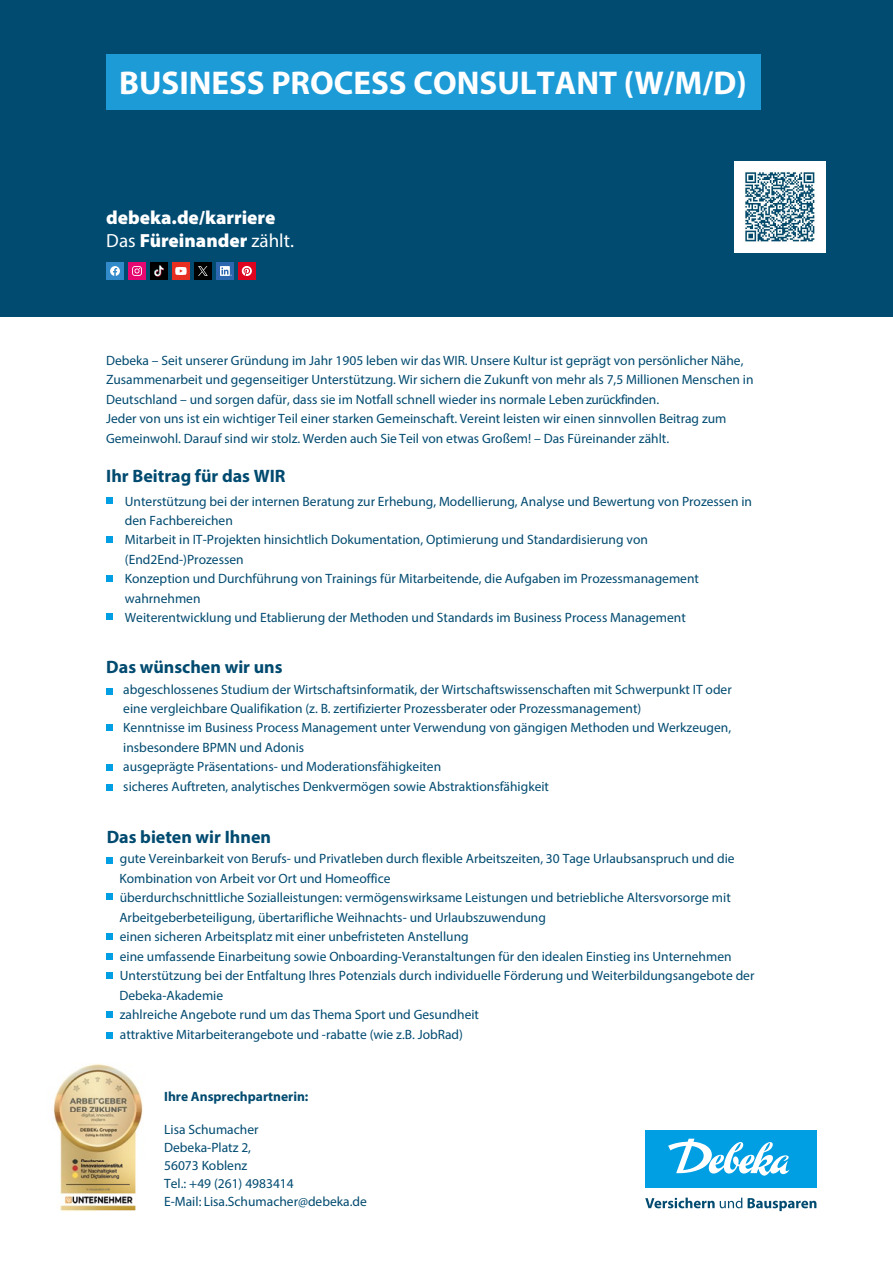
<style>
.page{position:relative;width:893px;height:1263px;background:#fff}
.page>*{position:absolute;margin:0;border:0;box-sizing:border-box;transform-origin:0 0}
.t1{font:700 33px "Myriad Pro";color:#fff}
.t2{font:900 19.05px/23px "Myriad Pro";color:#fff}
.t3{font:700 18px "Myriad Pro";color:#014a70}
.t4{font:13.5px/19.5px "Myriad Pro";color:#014a70}
.t5{font:700 13.5px "Myriad Pro";color:#014a70}
.s1{font-weight:400}
</style>
<div class="page">
<div style="left:0;top:0;width:893px;height:317px;background:#014a70"></div>
<svg style="left:645px;top:1197px;width:171px;height:14px"></svg>
<div style="left:645px;top:1130px;width:171px;height:57px;background:#009ee3"></div>
<svg style="left:668px;top:1139px;width:121px;height:36px"></svg>
<div style="left:106px;top:497px;width:7px;height:7px;background:#009ee3"></div>
<div style="left:106px;top:536px;width:7px;height:7px;background:#009ee3"></div>
<div style="left:106px;top:688px;width:7px;height:6px;background:#009ee3"></div>
<div style="left:106px;top:893px;width:7px;height:7px;background:#009ee3"></div>
<div style="left:106px;top:933px;width:7px;height:7px;background:#009ee3"></div>
<div style="left:106px;top:953px;width:7px;height:7px;background:#009ee3"></div>
<div style="left:106px;top:972px;width:7px;height:7px;background:#009ee3"></div>
<div style="left:106px;top:1011px;width:7px;height:7px;background:#009ee3"></div>
<div style="left:106px;top:1032px;width:7px;height:7px;background:#009ee3"></div>
<div style="left:194px;top:262px;width:18px;height:18px;background:#000"></div>
<svg style="left:198px;top:266px;width:10px;height:10px"></svg>
<div style="left:106px;top:262px;width:18px;height:18px;background:#318ac9"></div>
<svg style="left:110px;top:266px;width:10px;height:10px"></svg>
<div style="left:172px;top:262px;width:18px;height:18px;background:#e62e21"></div>
<svg style="left:175px;top:267px;width:12px;height:8px"></svg>
<div style="left:238px;top:262px;width:18px;height:18px;background:#dd021d"></div>
<svg style="left:242px;top:266px;width:10px;height:10px"></svg>
<div style="left:106px;top:613px;width:7px;height:6px;background:#009ee3"></div>
<div style="left:106px;top:724px;width:7px;height:6px;background:#009ee3"></div>
<img style="left:53px;top:1064px;width:90px;height:148px">
<div style="left:106px;top:857px;width:7px;height:7px;background:#009ee3"></div>
<div style="left:106px;top:54px;width:655px;height:56px;background:#1d9bd7"></div>
<div style="left:106px;top:575px;width:7px;height:7px;background:#009ee3"></div>
<div style="left:106px;top:764px;width:7px;height:7px;background:#009ee3"></div>
<div style="left:128px;top:262px;width:18px;height:18px;background:#e60770"></div>
<svg style="left:132px;top:266px;width:10px;height:10px"></svg>
<div style="left:150px;top:262px;width:18px;height:18px;background:#000"></div>
<svg style="left:154px;top:265px;width:10px;height:12px"></svg>
<div style="left:216px;top:262px;width:18px;height:18px;background:#2c67b0"></div>
<svg style="left:220px;top:266px;width:12px;height:10px"></svg>
<div style="left:106px;top:784px;width:7px;height:6px;background:#009ee3"></div>
<img style="left:734px;top:161px;width:91px;height:91px">
<h1 class="t1" style="left:119px;top:61px;width:629px">BUSINESS PROCESS CONSULTANT (W/M/D)</h1>
<h2 class="t2" style="left:106px;top:205px;width:189px">debeka.de/karriere<br><span class="s1">Das</span> Füreinander <span class="s1">zählt.</span></h2>
<p class="t4" style="left:106px;top:350px;width:649px">Debeka – Seit unserer Gründung im Jahr 1905 leben wir das WIR. Unsere Kultur ist geprägt von persönlicher Nähe, Zusammenarbeit und gegenseitiger Unterstützung. Wir sichern die Zukunft von mehr als 7,5 Millionen Menschen in Deutschland – und sorgen dafür, dass sie im Notfall schnell wieder ins normale Leben zurückfinden.<br>Jeder von uns ist ein wichtiger Teil einer starken Gemeinschaft. Vereint leisten wir einen sinnvollen Beitrag zum Gemeinwohl. Darauf sind wir stolz. Werden auch Sie Teil von etwas Großem! – Das Füreinander zählt.</p>
<h3 class="t3" style="left:106px;top:464px;width:181px">Ihr Beitrag für das WIR</h3>
<p class="t4" style="left:125px;top:491px;width:629px">Unterstützung bei der internen Beratung zur Erhebung, Modellierung, Analyse und Bewertung von Prozessen in den Fachbereichen<br>Mitarbeit in IT-Projekten hinsichtlich Dokumentation, Optimierung und Standardisierung von (End2End-)Prozessen<br>Konzeption und Durchführung von Trainings für Mitarbeitende, die Aufgaben im Prozessmanagement wahrnehmen<br>Weiterentwicklung und Etablierung der Methoden und Standards im Business Process Management</p>
<h3 class="t3" style="left:106px;top:655px;width:178px">Das wünschen wir uns</h3>
<p class="t4" style="left:123px;top:679px;width:610px">abgeschlossenes Studium der Wirtschaftsinformatik, der Wirtschaftswissenschaften mit Schwerpunkt IT oder eine vergleichbare Qualifikation (z. B. zertifizierter Prozessberater oder Prozessmanagement)<br>Kenntnisse im Business Process Management unter Verwendung von gängigen Methoden und Werkzeugen, insbesondere BPMN und Adonis<br>ausgeprägte Präsentations- und Moderationsfähigkeiten<br>sicheres Auftreten, analytisches Denkvermögen sowie Abstraktionsfähigkeit</p>
<h3 class="t3" style="left:107px;top:825px;width:166px">Das bieten wir Ihnen</h3>
<p class="t4" style="left:119px;top:848px;width:637px">gute Vereinbarkeit von Berufs- und Privatleben durch flexible Arbeitszeiten, 30 Tage Urlaubsanspruch und die Kombination von Arbeit vor Ort und Homeoffice<br>überdurchschnittliche Sozialleistungen: vermögenswirksame Leistungen und betriebliche Altersvorsorge mit Arbeitgeberbeteiligung, übertarifliche Weihnachts- und Urlaubszuwendung<br>einen sicheren Arbeitsplatz mit einer unbefristeten Anstellung<br>eine umfassende Einarbeitung sowie Onboarding-Veranstaltungen für den idealen Einstieg ins Unternehmen Unterstützung bei der Entfaltung Ihres Potenzials durch individuelle Förderung und Weiterbildungsangebote der Debeka-Akademie<br>zahlreiche Angebote rund um das Thema Sport und Gesundheit<br>attraktive Mitarbeiterangebote und -rabatte (wie z.B. JobRad)</p>
<p class="t5" style="left:164px;top:1087px;width:146px">Ihre Ansprechpartnerin:</p>
<p class="t4" style="left:164px;top:1120px;width:204px;line-height:18px">Lisa Schumacher<br>Debeka-Platz 2,<br>56073 Koblenz<br>Tel.: +49 (261) 4983414<br>E-Mail: Lisa.Schumacher@debeka.de</p>
</div>
